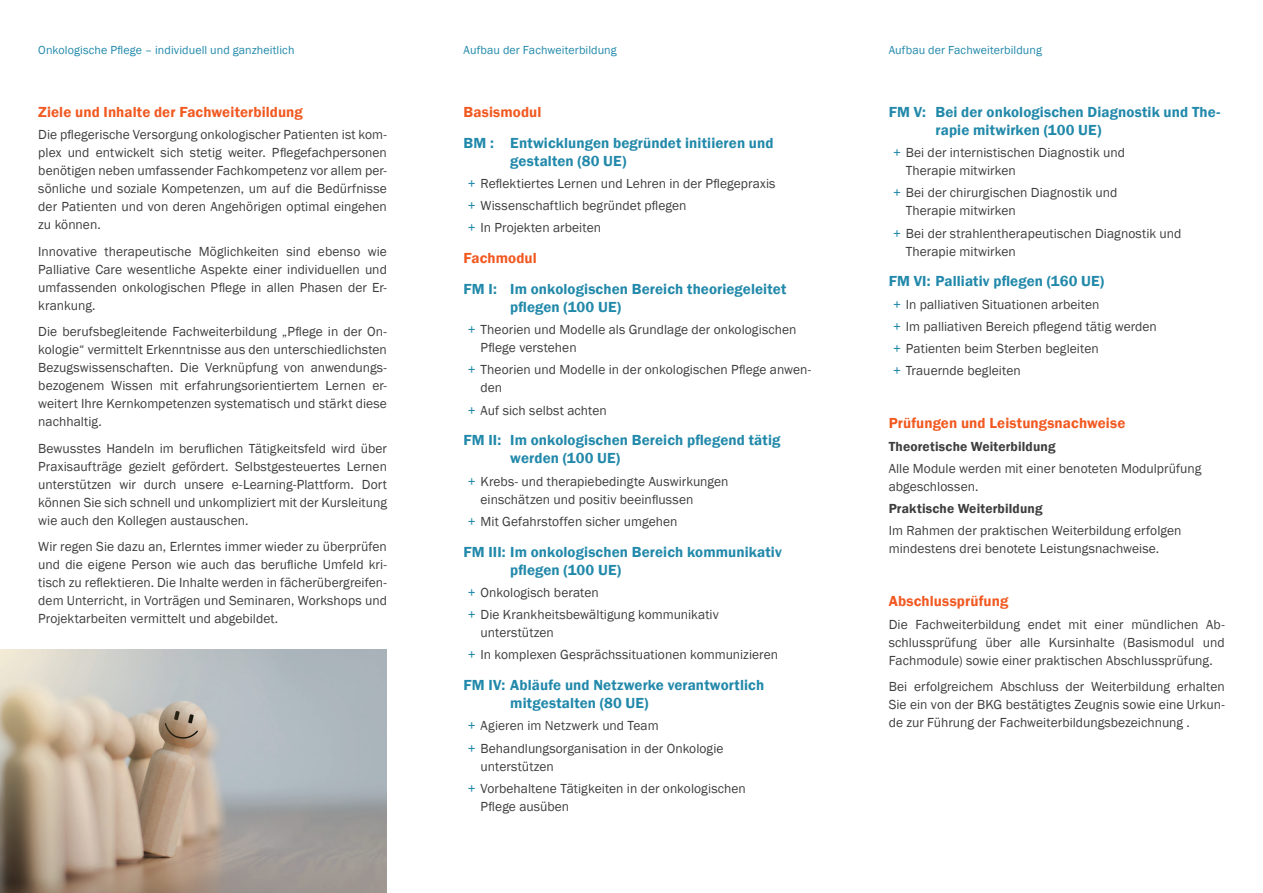
<style>
.page{position:relative;width:1263px;height:893px;background:#fff}
.page>*{position:absolute;margin:0;border:0;box-sizing:border-box;transform-origin:0 0}
.t1{font:600 15px/18px "Franklin Gothic";letter-spacing:.005em;color:#2289aa}
.t2{font:600 15px "Franklin Gothic";letter-spacing:.005em;color:#f15921}
.t3{font:13.5px/18px "Franklin Gothic";letter-spacing:.005em;color:#3e3e3f}
.t4{font:600 13.5px "Franklin Gothic";letter-spacing:.01em;color:#3e3e3f}
.t5{font:12px "Franklin Gothic";letter-spacing:.005em;color:#2289aa}
.s1{color:#2289aa}
</style>
<div class="page">
<img style="left:0;top:650px;width:387px;height:243px">
<p class="t5" style="left:38px;top:43px;width:258px">Onkologische Pflege – individuell und ganzheitlich</p>
<p class="t5" style="left:463px;top:43px;width:155px">Aufbau der Fachweiterbildung</p>
<p class="t2" style="left:38px;top:103px;width:266px">Ziele und Inhalte der Fachweiterbildung</p>
<p class="t3" style="left:38px;top:126px;width:350px;text-align:justify">Die pflegerische Versorgung onkologischer Patienten ist kom&shy;plex und entwickelt sich stetig weiter. Pflegefachpersonen benötigen neben umfassender Fachkompetenz vor allem per&shy;sönliche und soziale Kompetenzen, um auf die Bedürfnisse der Patienten und von deren Angehörigen optimal eingehen zu können.</p>
<p class="t3" style="left:38px;top:242px;width:350px;text-align:justify">Innovative therapeutische Möglichkeiten sind ebenso wie Palliative Care wesentliche Aspekte einer individuellen und umfassenden onkologischen Pflege in allen Phasen der Er&shy;krankung.</p>
<p class="t3" style="left:38px;top:323px;width:350px;text-align:justify">Die berufsbegleitende Fachweiterbildung „Pflege in der On&shy;kologie“ vermittelt Erkenntnisse aus den unterschiedlichsten Bezugswissenschaften. Die Verknüpfung von anwendungs&shy;bezogenem Wissen mit erfahrungsorientiertem Lernen er&shy;weitert Ihre Kernkompetenzen systematisch und stärkt diese nachhaltig.</p>
<p class="t3" style="left:38px;top:439px;width:350px;text-align:justify">Bewusstes Handeln im beruflichen Tätigkeitsfeld wird über Praxisaufträge gezielt gefördert. Selbstgesteuertes Lernen unterstützen wir durch unsere e-Learning-Plattform. Dort können Sie sich schnell und unkompliziert mit der Kursleitung wie auch den Kollegen austauschen.</p>
<p class="t3" style="left:38px;top:538px;width:350px;text-align:justify">Wir regen Sie dazu an, Erlerntes immer wieder zu überprüfen und die eigene Person wie auch das berufliche Umfeld kri&shy;tisch zu reflektieren. Die Inhalte werden in fächerübergreifen&shy;dem Unterricht, in Vorträgen und Seminaren, Workshops und Projektarbeiten vermittelt und abgebildet.</p>
<p class="t2" style="left:463px;top:103px;width:79px">Basismodul</p>
<p class="t1" style="left:510px;top:134px;width:265px;text-indent:-47px">BM : Entwicklungen begründet initiieren und gestalten (80 UE)</p>
<p class="t3" style="left:468px;top:173px;width:309px;line-height:22.2px"><span class="s1">+</span> Reflektiertes Lernen und Lehren in der Pflegepraxis <span class="s1">+</span> Wissenschaftlich begründet pflegen<br><span class="s1">+</span> In Projekten arbeiten</p>
<p class="t2" style="left:463px;top:249px;width:75px">Fachmodul</p>
<p class="t1" style="left:510px;top:280px;width:278px;text-indent:-47px">FM I: Im onkologischen Bereich theoriegeleitet pflegen (100 UE)</p>
<p class="t3" style="left:480px;top:321px;width:318px;text-indent:-13px"><span class="s1">+</span> Theorien und Modelle als Grundlage der onkologischen<br>Pflege verstehen</p>
<p class="t3" style="left:480px;top:361px;width:332px;text-indent:-13px"><span class="s1">+</span> Theorien und Modelle in der onkologischen Pflege anwen&shy;den</p>
<p class="t3" style="left:468px;top:401px;width:140px"><span class="s1">+</span> Auf sich selbst achten</p>
<p class="t1" style="left:510px;top:432px;width:272px;text-indent:-47px">FM II: Im onkologischen Bereich pflegend tätig werden (100 UE)</p>
<p class="t3" style="left:480px;top:472px;width:250px;text-indent:-13px"><span class="s1">+</span> Krebs- und therapiebedingte Auswirkungen einschätzen und positiv beeinflussen</p>
<p class="t3" style="left:468px;top:513px;width:211px"><span class="s1">+</span> Mit Gefahrstoffen sicher umgehen</p>
<p class="t1" style="left:510px;top:543px;width:273px;text-indent:-47px">FM III: Im onkologischen Bereich kommunikativ pflegen (100 UE)</p>
<p class="t3" style="left:468px;top:582px;width:253px;line-height:22.2px"><span class="s1">+</span> Onkologisch beraten<br><span class="s1">+</span> Die Krankheitsbewältigung kommunikativ</p>
<p class="t3" style="left:468px;top:622px;width:312px;line-height:22.2px;text-indent:13px">unterstützen<br><span class="s1">+</span> In komplexen Gesprächssituationen kommunizieren</p>
<p class="t1" style="left:510px;top:676px;width:255px;text-indent:-47px">FM IV: Abläufe und Netzwerke verantwortlich mitgestalten (80 UE)</p>
<p class="t3" style="left:468px;top:715px;width:257px;line-height:22.2px"><span class="s1">+</span> Agieren im Netzwerk und Team<br><span class="s1">+</span> Behandlungsorganisation in der Onkologie</p>
<p class="t3" style="left:468px;top:755px;width:280px;line-height:22.2px;text-indent:13px">unterstützen<br><span class="s1">+</span> Vorbehaltene Tätigkeiten in der onkologischen</p>
<p class="t3" style="left:481px;top:798px;width:90px">Pflege ausüben</p>
<p class="t5" style="left:889px;top:43px;width:155px">Aufbau der Fachweiterbildung</p>
<p class="t1" style="left:935px;top:103px;width:286px;text-indent:-47px">FM V: Bei der onkologischen Diagnostik und The&shy;rapie mitwirken (100 UE)</p>
<p class="t3" style="left:906px;top:144px;width:221px;text-indent:-13px"><span class="s1">+</span> Bei der internistischen Diagnostik und<br>Therapie mitwirken</p>
<p class="t3" style="left:906px;top:184px;width:213px;text-indent:-13px"><span class="s1">+</span> Bei der chirurgischen Diagnostik und<br>Therapie mitwirken</p>
<p class="t3" style="left:906px;top:224px;width:277px;text-indent:-13px"><span class="s1">+</span> Bei der strahlentherapeutischen Diagnostik und<br>Therapie mitwirken</p>
<p class="t1" style="left:889px;top:272px;width:217px">FM VI: Palliativ pflegen (160 UE)</p>
<p class="t3" style="left:893px;top:293px;width:265px;line-height:22.2px"><span class="s1">+</span> In palliativen Situationen arbeiten<br><span class="s1">+</span> Im palliativen Bereich pflegend tätig werden <span class="s1">+</span> Patienten beim Sterben begleiten<br><span class="s1">+</span> Trauernde begleiten</p>
<p class="t2" style="left:889px;top:414px;width:238px">Prüfungen und Leistungsnachweise</p>
<p class="t4" style="left:889px;top:438px;width:168px">Theoretische Weiterbildung</p>
<p class="t3" style="left:889px;top:460px;width:314px">Alle Module werden mit einer benoteten Modulprüfung abgeschlossen.</p>
<p class="t4" style="left:889px;top:500px;width:155px">Praktische Weiterbildung</p>
<p class="t3" style="left:889px;top:522px;width:294px">Im Rahmen der praktischen Weiterbildung erfolgen mindestens drei benotete Leistungsnachweise.</p>
<p class="t2" style="left:889px;top:592px;width:121px">Abschlussprüfung</p>
<p class="t3" style="left:889px;top:615px;width:337px;text-align:justify">Die Fachweiterbildung endet mit einer mündlichen Ab&shy;schlussprüfung über alle Kursinhalte (Basismodul und Fachmodule) sowie einer praktischen Abschlussprüfung.</p>
<p class="t3" style="left:889px;top:678px;width:337px;text-align:justify">Bei erfolgreichem Abschluss der Weiterbildung erhalten Sie ein von der BKG bestätigtes Zeugnis sowie eine Urkun&shy;de zur Führung der Fachweiterbildungsbezeichnung .</p>
</div>
